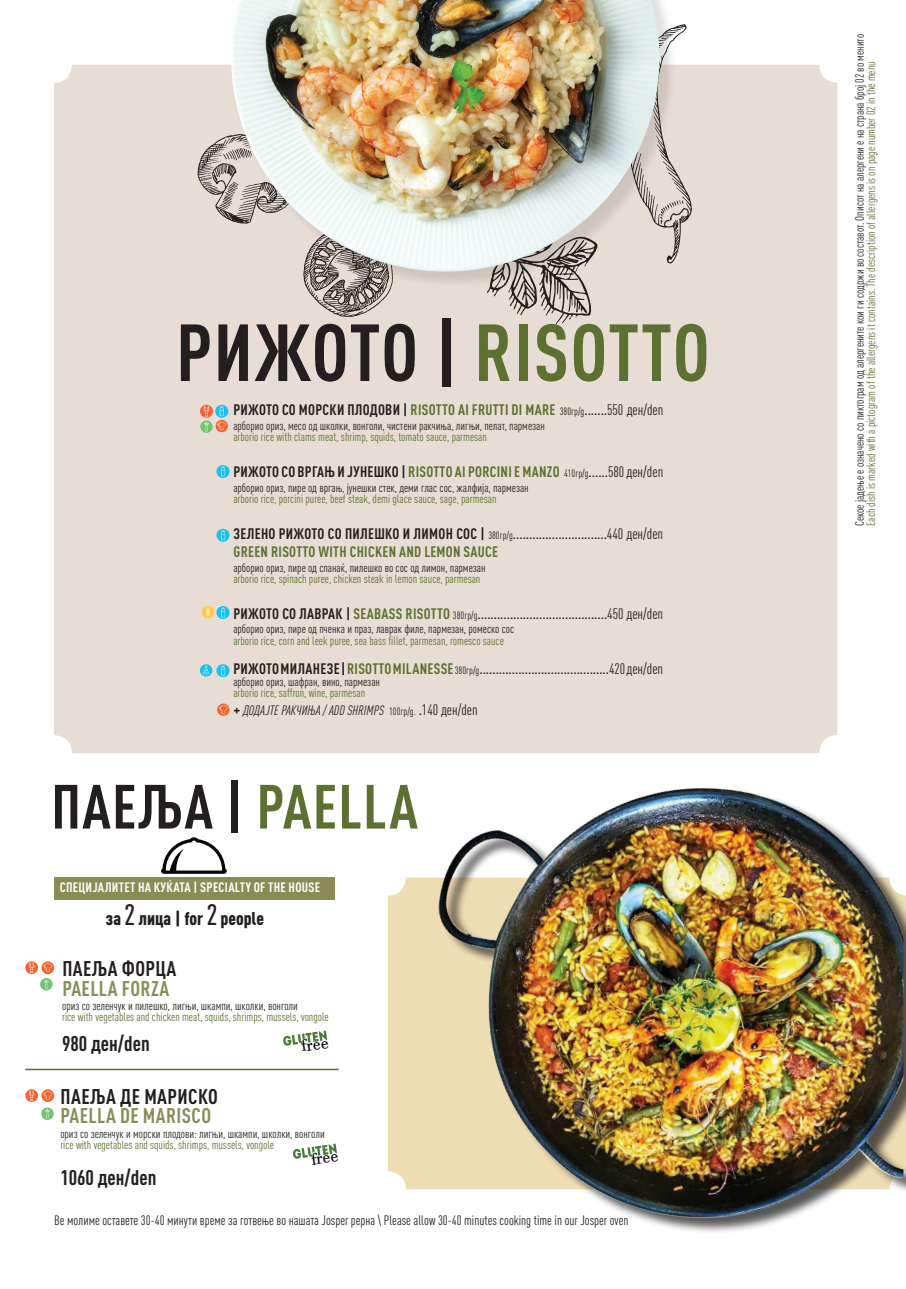
<style>
.page{position:relative;width:906px;height:1289px;background:#fff}
.page>*{position:absolute;margin:0;border:0;box-sizing:border-box;transform-origin:0 0}
.t1{font:700 condensed 79.35px "DIN Pro";letter-spacing:.015em;color:#231f20}
.t2{font:700 condensed 61.35px "DIN Pro";letter-spacing:.02em;color:#231f20}
.t3{font:700 condensed 21px "DIN Pro";letter-spacing:.015em;color:#231f20}
.t4{font:700 condensed 21px "DIN Pro";letter-spacing:.02em;color:#898d55}
.t5{font:900 condensed 18.15px "DIN Pro";color:#231f20}
.t6{font:16.8px "Javanese Text";color:#040503}
.t7{font:700 condensed 15px "DIN Pro";letter-spacing:.02em;color:#231f20}
.t8{font:500 condensed 15px "DIN Pro";color:#231f20}
.t9{font:700 condensed 15px "DIN Pro";letter-spacing:.02em;color:#5c7131}
.t10{font:condensed 13.5px "DIN Pro";color:#231f20}
.t11{font:italic condensed 13.5px "DIN Pro";letter-spacing:.01em;color:#231f20}
.t12{font:700 condensed 13.5px "DIN Pro";letter-spacing:.02em;color:#fff}
.t13{font:condensed 12px "DIN Pro";color:#5c7131}
.t14{font:condensed 12px "DIN Pro";color:#231f20}
.s1{color:#5c7131}
.s2{font-weight:400;font-size:10.5px}
.s3{font-weight:500}
.s4{font-weight:400}
.s5{font-weight:700}
.s6{font-weight:700;color:#5c7131}
.s7{font-weight:700;font-style:normal;font-size:15px}
.s8{font-style:normal;font-size:10.5px}
.s9{font-weight:500;font-style:normal;font-size:15px}
.s10{font-style:normal;font-size:15px}
.s11{font-weight:500;font-size:29.1px}
</style>
<div class="page">
<hr style="left:0;top:809px;width:1px;height:479px;background:#040503">
<hr style="left:0;top:1px;width:1px;height:472px;background:#040503">
<div style="left:388px;top:877px;width:43px;height:312px;background:#eeddb3"></div>
<div style="left:54px;top:65px;width:783px;height:688px;background:#e8ddd4;border-radius:18px"></div>
<img style="left:431px;top:746px;width:472px;height:486px">
<svg style="left:41px;top:1089px;width:13px;height:12px"></svg>
<svg style="left:43px;top:1091px;width:9px;height:8px"></svg>
<svg style="left:25px;top:1089px;width:13px;height:12px"></svg>
<svg style="left:29px;top:1090px;width:5px;height:10px"></svg>
<svg style="left:41px;top:1107px;width:13px;height:12px"></svg>
<svg style="left:45px;top:1108px;width:5px;height:10px"></svg>
<svg style="left:293px;top:1143px;width:44px;height:16px"></svg>
<svg style="left:307px;top:289px;width:84px;height:28px"></svg>
<div style="left:54px;top:877px;width:281px;height:23px;background:#898d55"></div>
<svg style="left:161px;top:837px;width:66px;height:36px"></svg>
<svg style="left:41px;top:961px;width:13px;height:13px"></svg>
<svg style="left:43px;top:963px;width:9px;height:9px"></svg>
<svg style="left:25px;top:961px;width:13px;height:13px"></svg>
<svg style="left:29px;top:962px;width:5px;height:10px"></svg>
<div style="left:40px;top:978px;width:13px;height:12px;background:#75c370;border-radius:50%"></div>
<svg style="left:44px;top:979px;width:5px;height:10px"></svg>
<svg style="left:283px;top:1030px;width:44px;height:15px"></svg>
<svg style="left:677px;top:24px;width:15px;height:230px"></svg>
<svg style="left:487px;top:289px;width:104px;height:36px"></svg>
<svg style="left:197px;top:135px;width:34px;height:86px"></svg>
<div style="left:233px;top:0;width:444px;height:289px;background:#231f20;opacity:.13"></div>
<img style="left:231px;top:0;width:428px;height:272px">
<hr style="left:25px;top:1068px;width:313px;height:2px;background:#5c7131">
<svg style="left:216px;top:465px;width:13px;height:13px"></svg>
<svg style="left:221px;top:466px;width:4px;height:10px"></svg>
<svg style="left:216px;top:529px;width:13px;height:12px"></svg>
<svg style="left:221px;top:530px;width:4px;height:10px"></svg>
<svg style="left:216px;top:664px;width:13px;height:13px"></svg>
<svg style="left:221px;top:666px;width:4px;height:9px"></svg>
<svg style="left:202px;top:606px;width:12px;height:12px"></svg>
<svg style="left:206px;top:607px;width:3px;height:10px"></svg>
<svg style="left:216px;top:606px;width:13px;height:13px"></svg>
<svg style="left:221px;top:607px;width:4px;height:10px"></svg>
<svg style="left:216px;top:420px;width:12px;height:12px"></svg>
<svg style="left:217px;top:422px;width:9px;height:8px"></svg>
<svg style="left:200px;top:420px;width:13px;height:13px"></svg>
<svg style="left:215px;top:405px;width:13px;height:13px"></svg>
<svg style="left:220px;top:406px;width:4px;height:10px"></svg>
<svg style="left:200px;top:405px;width:13px;height:13px"></svg>
<svg style="left:204px;top:406px;width:5px;height:25px"></svg>
<svg style="left:217px;top:703px;width:12px;height:13px"></svg>
<svg style="left:219px;top:705px;width:9px;height:8px"></svg>
<svg style="left:200px;top:664px;width:12px;height:12px"></svg>
<svg style="left:203px;top:665px;width:6px;height:9px"></svg>
<p class="t1" style="left:176px;top:293px;width:535px">РИЖОТО | <span class="s1">RISOTTO</span></p>
<p class="t7" style="left:233px;top:399px;width:431px">РИЖОТО СО МОРСКИ ПЛОДОВИ | <span class="s1">RISOTTO AI FRUTTI DI MARE</span> <span class="s2">380гр/g</span><span class="s3">.......</span><span class="s4">550 ден/den</span></p>
<p class="t14" style="left:233px;top:417px;width:313px">арборио ориз, месо од школки, вонголи, чистени ракчиња, лигњи, пелат, пармезан</p>
<p class="t13" style="left:233px;top:428px;width:255px">arborio rice with clams meat, shrimp, squids, tomato sauce, parmesan</p>
<p class="t7" style="left:233px;top:460px;width:431px">РИЖОТО СО ВРГАЊ И ЈУНЕШКО | <span class="s1">RISOTTO AI PORCINI E MANZO</span> <span class="s2">410гр/g</span><span class="s3">......</span><span class="s4">580 ден/den</span></p>
<p class="t14" style="left:233px;top:479px;width:297px">арборио ориз, пире од вргањ, јунешки стек, деми глас сос, жалфија, пармезан</p>
<p class="t13" style="left:233px;top:490px;width:265px">arborio rice, porcini puree, beef steak, demi glace sauce, sage, parmesan</p>
<p class="t7" style="left:233px;top:522px;width:431px">ЗЕЛЕНО РИЖОТО СО ПИЛЕШКО И ЛИМОН СОС | <span class="s2">380гр/g</span><span class="s3">.............................</span><span class="s4">440 ден/den</span></p>
<p class="t9" style="left:233px;top:540px;width:266px">GREEN RISOTTO WITH CHICKEN AND LEMON SAUCE</p>
<p class="t14" style="left:233px;top:558px;width:254px">арборио ориз, пире од спанаќ, пилешко во сос од лимон, пармезан</p>
<p class="t13" style="left:233px;top:570px;width:248px">arborio rice, spinach puree, chicken steak in lemon sauce, parmesan</p>
<p class="t8" style="left:233px;top:602px;width:431px"><span class="s5">РИЖОТО СО ЛАВРАК |</span> <span class="s6">SEABASS RISOTTO</span> <span class="s2">380гр/g</span>........................................<span class="s4">450 ден/den</span></p>
<p class="t14" style="left:233px;top:620px;width:282px">арборио ориз, пире од пченка и праз, лаврак филе, пармезан, ромеско сос</p>
<p class="t13" style="left:233px;top:632px;width:272px">arborio rice, corn and leek puree, sea bass fillet, parmesan, romesco sauce</p>
<p class="t8" style="left:233px;top:657px;width:431px"><span class="s5">РИЖОТО MИЛАНЕЗЕ |</span> <span class="s6">RISOTTO MILANESSE</span><span class="s2">380гр/g</span>........................................<span class="s4">420 ден/den</span></p>
<p class="t14" style="left:233px;top:672px;width:148px">арборио ориз, шафран, вино, пармезан</p>
<p class="t13" style="left:233px;top:684px;width:133px">arborio rice, saffron, wine, parmesan</p>
<p class="t11" style="left:233px;top:700px;width:246px"><span class="s7">+</span> ДОДАЈТЕ РАКЧИЊА / ADD SHRIMPS <span class="s8">100гр/g.</span> <span class="s9">.</span><span class="s10">140 ден/den</span></p>
<p class="t2" style="left:51px;top:760px;width:368px">ПАЕЉА | <span class="s1">PAELLA</span></p>
<p class="t12" style="left:60px;top:877px;width:262px">СПЕЦИЈАЛИТЕТ НА КУЌАТА | SPECIALTY OF THE HOUSE</p>
<p class="t5" style="left:106px;top:904px;width:160px">за <span class="s11">2</span> лица | for <span class="s11">2</span> people</p>
<p class="t3" style="left:62px;top:953px;width:116px">ПАЕЉА ФОРЦА</p>
<p class="t4" style="left:62px;top:972px;width:108px">PAELLA FORZA</p>
<p class="t14" style="left:62px;top:997px;width:237px">ориз со зеленчук и пилешко, лигњи, шкампи, школки, вонголи</p>
<p class="t13" style="left:62px;top:1008px;width:268px">rice with vegetables and chicken meat, squids, shrimps, mussels, vongole</p>
<p class="t3" style="left:62px;top:1027px;width:89px">980 ден/den</p>
<h3 class="t6" style="left:300px;top:1035px;width:29px;rotate:-8deg">free</h3>
<p class="t3" style="left:61px;top:1080px;width:159px">ПАЕЉА ДЕ МАРИСКО</p>
<p class="t4" style="left:61px;top:1100px;width:152px">PAELLA DE MARISCO</p>
<p class="t14" style="left:60px;top:1124px;width:266px">ориз со зеленчук и морски плодови: лигњи, шкампи, школки, вонголи</p>
<p class="t13" style="left:60px;top:1136px;width:215px">rice with vegetables and squids, shrimps, mussels, vongole</p>
<p class="t3" style="left:60px;top:1161px;width:98px">1060 ден/den</p>
<h3 class="t6" style="left:310px;top:1148px;width:29px;rotate:-8deg">free</h3>
<p class="t10" style="left:54px;top:1210px;width:576px">Ве молиме оставете 30-40 минути време за готвење во нашата Josper рерна \ Please allow 30-40 minutes cooking time in our Josper oven</p>
<p class="t14" style="left:851px;top:526px;width:493px;rotate:-90deg">Секое јадење е означено со пиктограм од алергените кои ги содржи во составот. Описот на алергени е на страна број 02 во менито</p>
<p class="t13" style="left:862px;top:526px;width:466px;rotate:-90deg">Each dish is marked with a pictogram of the allergens it contains. The description of allergens is on page number 02 in the menu</p>
</div>
